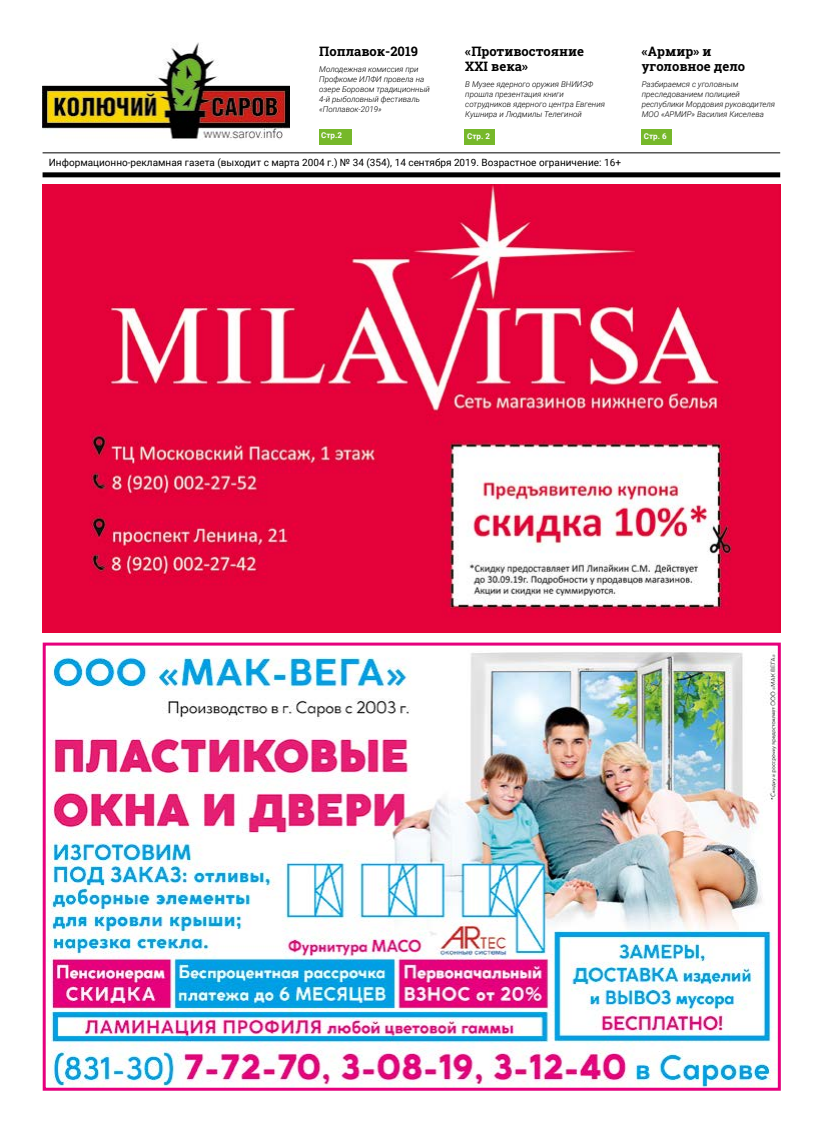
<style>
.page{position:relative;width:823px;height:1134px;background:#fff}
.page>*{position:absolute;margin:0;border:0;box-sizing:border-box;transform-origin:0 0}
.t1{font:700 13px/15px "Roboto Slab";color:#000}
.t2{font:10px "Roboto";color:#000}
.t3{font:italic 300 8px/10px "Roboto";color:#000}
.t4{font:700 8px "Roboto";color:#fff}
</style>
<div class="page">
<hr style="left:43px;top:152px;width:736px;height:1px;background:#000">
<div style="left:43px;top:172px;width:736px;height:5px;background:#000"></div>
<img style="left:43px;top:43px;width:246px;height:97px">
<div style="left:318px;top:129px;width:33px;height:15px;background:#76b82a"></div>
<div style="left:464px;top:130px;width:30px;height:15px;background:#76b82a"></div>
<div style="left:641px;top:130px;width:30px;height:15px;background:#76b82a"></div>
<img style="left:47px;top:652px;width:729px;height:435px">
<div style="left:43px;top:643px;width:737px;height:448px;border:3px solid #e6007d"></div>
<img style="left:43px;top:185px;width:737px;height:448px">
<h1 class="t1" style="left:319px;top:44px;width:100px">Поплавок-2019</h1>
<p class="t3" style="left:319px;top:64px;width:112px">Молодежная комиссия при<br>Профкоме ИЛФИ провела на озере Боровом традиционный<br>4-й рыболовный фестиваль «Поплавок-2019»</p>
<h1 class="t1" style="left:465px;top:44px;width:120px">«Противостояние<br>XXI века»</h1>
<p class="t3" style="left:465px;top:79px;width:141px">В Музее ядерного оружия ВНИИЭФ прошла презентация книги сотрудников ядерного центра Евгения<br>Кушнира и Людмилы Телегиной</p>
<p class="t2" style="left:49px;top:156px;width:573px">Информационно-рекламная газета (выходит с марта 2004 г.) № 34 (354), 14 сентября 2019. Возрастное ограничение: 16+</p>
<h1 class="t1" style="left:641px;top:44px;width:105px">«Армир» и уголовное дело</h1>
<p class="t3" style="left:641px;top:79px;width:135px">Разбираемся с уголовным преследованием полицией республики Мордовия руководителя<br>МОО «АРМИР» Василия Киселева</p>
<p class="t4" style="left:321px;top:130px;width:22px">Стр.2</p>
<p class="t4" style="left:467px;top:131px;width:24px">Стр. 2</p>
<p class="t4" style="left:643px;top:131px;width:24px">Стр. 6</p>
</div>
